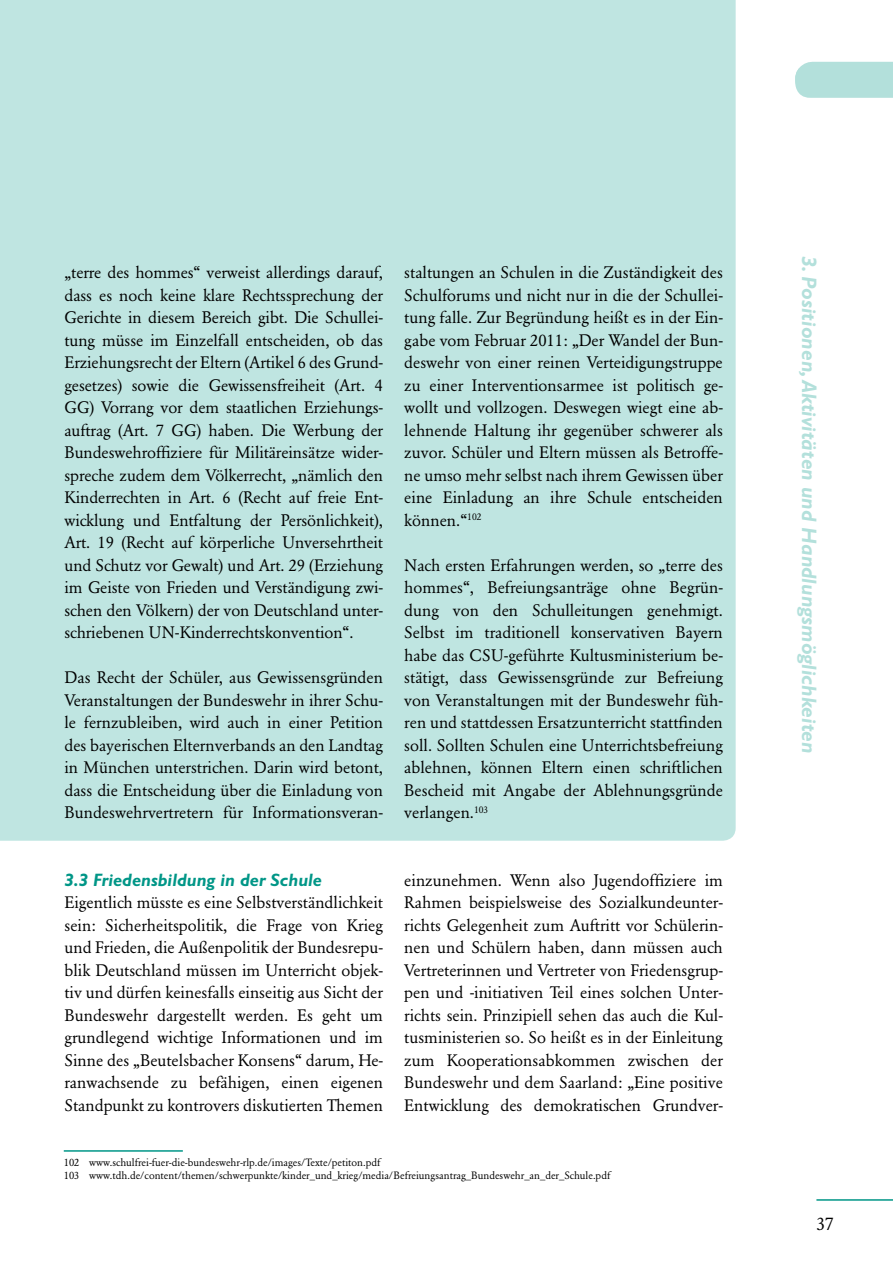
<style>
.page{position:relative;width:893px;height:1263px;background:#fff}
.page>*{position:absolute;margin:0;border:0;box-sizing:border-box;transform-origin:0 0}
.t1{font:italic 700 21px "Gill Sans Std";color:#b3e0db}
.t2{font:italic 700 18px "Gill Sans Std";color:#009687}
.t3{font:18px "Garamond BE";color:#000}
.t4{font:16.5px/22.5px "Garamond BE";color:#000;text-align:justify}
.t5{font:10.5px/12.6px "Garamond BE";color:#000}
</style>
<div class="page">
<svg style="left:795px;top:64px;width:98px;height:34px"></svg>
<hr style="left:816px;top:1199px;width:77px;height:2px;background:#009687">
<div style="left:812px;top:62px;width:81px;height:34px;background:#b3e0db"></div>
<div style="left:0;top:0;width:736px;height:841px;background:#bfe5e1"></div>
<hr style="left:64px;top:1150px;width:119px;height:2px;background:#009687">
<p class="t4" style="left:64px;top:261px;width:320px">„terre des hommes“ verweist allerdings darauf, dass es noch keine klare Rechtssprechung der Gerichte in diesem Bereich gibt. Die Schullei&shy;tung müsse im Einzelfall entscheiden, ob das Erziehungsrecht der Eltern (Artikel 6 des Grund&shy;gesetzes) sowie die Gewissensfreiheit (Art. 4<br>GG) Vorrang vor dem staatlichen Erziehungs&shy;auftrag (Art. 7 GG) haben. Die Werbung der Bundeswehroffiziere für Militäreinsätze wider&shy;spreche zudem dem Völkerrecht, „nämlich den Kinderrechten in Art. 6 (Recht auf freie Ent&shy;wicklung und Entfaltung der Persönlichkeit), Art. 19 (Recht auf körperliche Unversehrtheit und Schutz vor Gewalt) und Art. 29 (Erziehung im Geiste von Frieden und Verständigung zwi&shy;schen den Völkern) der von Deutschland unter&shy;schriebenen UN-Kinderrechtskonvention“.</p>
<p class="t4" style="left:64px;top:666px;width:320px">Das Recht der Schüler, aus Gewissensgründen Veranstaltungen der Bundeswehr in ihrer Schu&shy;le fernzubleiben, wird auch in einer Petition des bayerischen Elternverbands an den Landtag in München unterstrichen. Darin wird betont, dass die Entscheidung über die Einladung von Bundeswehrvertretern für Informationsveran-</p>
<p class="t2" style="left:64px;top:869px;width:259px">3.3 Friedensbildung in der Schule</p>
<p class="t4" style="left:64px;top:891px;width:320px">Eigentlich müsste es eine Selbstverständlichkeit sein: Sicherheitspolitik, die Frage von Krieg und Frieden, die Außenpolitik der Bundesrepu&shy;blik Deutschland müssen im Unterricht objek&shy;tiv und dürfen keinesfalls einseitig aus Sicht der Bundeswehr dargestellt werden. Es geht um grundlegend wichtige Informationen und im Sinne des „Beutelsbacher Konsens“ darum, He&shy;ranwachsende zu befähigen, einen eigenen Standpunkt zu kontrovers diskutierten Themen</p>
<p class="t4" style="left:404px;top:261px;width:320px">staltungen an Schulen in die Zuständigkeit des Schulforums und nicht nur in die der Schullei&shy;tung falle. Zur Begründung heißt es in der Ein&shy;gabe vom Februar 2011: „Der Wandel der Bun&shy;deswehr von einer reinen Verteidigungstruppe zu einer Interventionsarmee ist politisch ge&shy;wollt und vollzogen. Deswegen wiegt eine ab&shy;lehnende Haltung ihr gegenüber schwerer als zuvor. Schüler und Eltern müssen als Betroffe&shy;ne umso mehr selbst nach ihrem Gewissen über eine Einladung an ihre Schule entscheiden können.“<sup>102</sup></p>
<p class="t4" style="left:404px;top:554px;width:320px">Nach ersten Erfahrungen werden, so „terre des hommes“, Befreiungsanträge ohne Begrün&shy;dung von den Schulleitungen genehmigt.<br>Selbst im traditionell konservativen Bayern habe das CSU-geführte Kultusministerium be&shy;stätigt, dass Gewissensgründe zur Befreiung von Veranstaltungen mit der Bundeswehr füh&shy;ren und stattdessen Ersatzunterricht stattfinden soll. Sollten Schulen eine Unterrichtsbefreiung ablehnen, können Eltern einen schriftlichen Bescheid mit Angabe der Ablehnungsgründe verlangen.<sup>103</sup></p>
<p class="t4" style="left:404px;top:869px;width:320px">einzunehmen. Wenn also Jugendoffiziere im Rahmen beispielsweise des Sozialkundeunter&shy;richts Gelegenheit zum Auftritt vor Schülerin&shy;nen und Schülern haben, dann müssen auch Vertreterinnen und Vertreter von Friedensgrup&shy;pen und -initiativen Teil eines solchen Unter&shy;richts sein. Prinzipiell sehen das auch die Kul&shy;tusministerien so. So heißt es in der Einleitung zum Kooperationsabkommen zwischen der Bundeswehr und dem Saarland: „Eine positive Entwicklung des demokratischen Grundver-</p>
<p class="t5" style="left:64px;top:1156px;width:548px">102 www.schulfrei-fuer-die-bundeswehr-rlp.de/images/Texte/petiton.pdf<br>103 www.tdh.de/content/themen/schwerpunkte/kinder_und_krieg/media/Befreiungsantrag_Bundeswehr_an_der_Schule.pdf</p>
<p class="t1" style="left:821px;top:256px;width:499px;rotate:90deg">3. Positionen,Aktivitäten und Handlungsmöglichkeiten</p>
<p class="t3" style="left:816px;top:1213px;width:19px">37</p>
</div>
